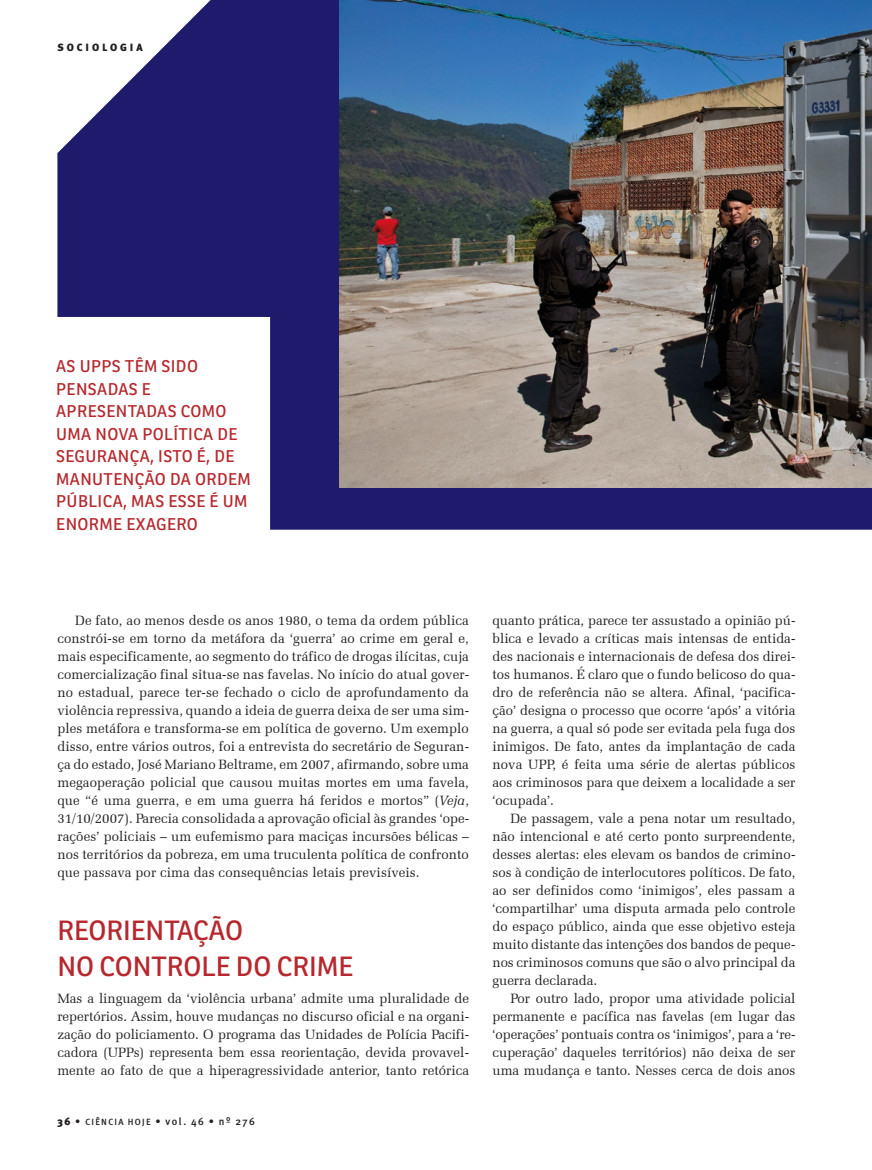
<style>
.page{position:relative;width:872px;height:1170px;background:#fff}
.page>*{position:absolute;margin:0;border:0;box-sizing:border-box;transform-origin:0 0}
.Subtítulo{font:27px/36px "Ronnia";color:#b6282e}
.Título{font:16.5px/22.5px "Ronnia";letter-spacing:.025em;color:#b6282e}
.Body_text{font:13.5px/18px "Zapf Elliptical 711 BT";color:#231f20;text-align:justify}
._1º_parágrafo{font:13.5px/18px "Zapf Elliptical 711 BT";color:#231f20;text-align:justify}
.t1{font:500 10.5px "Meta Plus";letter-spacing:.135em;color:#231f20}
.Retranquinha{font:900 10.5px "Meta Plus";letter-spacing:.28em;color:#231f20}
.s1{font-style:italic}
.s2{font-weight:900}
.s3{font-size:9px}
</style>
<div class="page">
<svg style="left:57px;top:0;width:815px;height:529px;fill:#1e1a6c"></svg>
<img style="left:339px;top:0;width:533px;height:487px">
<p class="Retranquinha" style="left:57px;top:41px;width:87px">SOCIOLOGIA</p>
<p class="Título" style="left:56px;top:355px;width:196px">AS UPPS TÊM SIDO<br>PENSADAS E<br>APRESENTADAS COMO<br>UMA NOVA POLÍTICA DE<br>SEGURANÇA, ISTO É, DE<br>MANUTENÇÃO DA ORDEM<br>PÚBLICA, MAS ESSE É UM<br>ENORME EXAGERO</p>
<p class="Body_text" style="left:57px;top:611px;width:413px;text-indent:18px">De fato, ao menos desde os anos 1980, o tema da ordem pública constrói-se em torno da metáfora da ‘guerra’ ao crime em geral e, mais especificamente, ao segmento do tráfico de drogas ilícitas, cuja comercialização final situa-se nas favelas. No início do atual gover&shy;no estadual, parece ter-se fechado o ciclo de aprofundamento da violência repressiva, quando a ideia de guerra deixa de ser uma sim&shy;ples metáfora e transforma-se em política de governo. Um exemplo disso, entre vários outros, foi a entrevista do secretário de Seguran&shy;ça do estado, José Mariano Beltrame, em 2007, afirmando, sobre uma megaoperação policial que causou muitas mortes em uma favela, que “é uma guerra, e em uma guerra há feridos e mortos” (<span class="s1">Veja</span>, 31/10/2007). Parecia consolidada a aprovação oficial às grandes ‘ope&shy;rações’ policiais – um eufemismo para maciças incursões bélicas – nos territórios da pobreza, em uma truculenta política de confronto que passava por cima das consequências letais previsíveis.</p>
<p class="Subtítulo" style="left:57px;top:912px;width:297px">REORIENTAÇÃO<br>NO CONTROLE DO CRIME</p>
<p class="_1º_parágrafo" style="left:57px;top:989px;width:413px">Mas a linguagem da ‘violência urbana’ admite uma pluralidade de repertórios. Assim, houve mudanças no discurso oficial e na organi&shy;zação do policiamento. O programa das Unidades de Polícia Pacifi&shy;cadora (UPPs) representa bem essa reorientação, devida provavel&shy;mente ao fato de que a hiperagressividade anterior, tanto retórica</p>
<p class="t1" style="left:57px;top:1115px;width:199px"><span class="s2">36</span> • <span class="s3">CIÊNCIA HOJE</span> • vol. 46 • nº 276</p>
<p class="_1º_parágrafo" style="left:492px;top:611px;width:304px">quanto prática, parece ter assustado a opinião pú&shy;blica e levado a críticas mais intensas de entida&shy;des nacionais e internacionais de defesa dos direi&shy;tos humanos. É claro que o fundo belicoso do qua&shy;dro de referência não se altera. Afinal, ‘pacifica&shy;ção’ designa o processo que ocorre ‘após’ a vitória na guerra, a qual só pode ser evitada pela fuga dos inimigos. De fato, antes da implantação de cada nova UPP, é feita uma série de alertas públicos aos criminosos para que deixem a localidade a ser ‘ocupada’.</p>
<p class="Body_text" style="left:492px;top:809px;width:304px;text-indent:18px">De passagem, vale a pena notar um resultado, não intencional e até certo ponto surpreendente, desses alertas: eles elevam os bandos de crimino&shy;sos à condição de interlocutores políticos. De fato, ao ser definidos como ‘inimigos’, eles passam a ‘compartilhar’ uma disputa armada pelo controle do espaço público, ainda que esse objetivo esteja muito distante das intenções dos bandos de peque&shy;nos criminosos comuns que são o alvo principal da guerra declarada.</p>
<p class="Body_text" style="left:492px;top:989px;width:304px;text-indent:18px">Por outro lado, propor uma atividade policial permanente e pacífica nas favelas (em lugar das ‘operações’ pontuais contra os ‘inimigos’, para a ‘re&shy;cuperação’ daqueles territórios) não deixa de ser uma mudança e tanto. Nesses cerca de dois anos</p>
</div>
